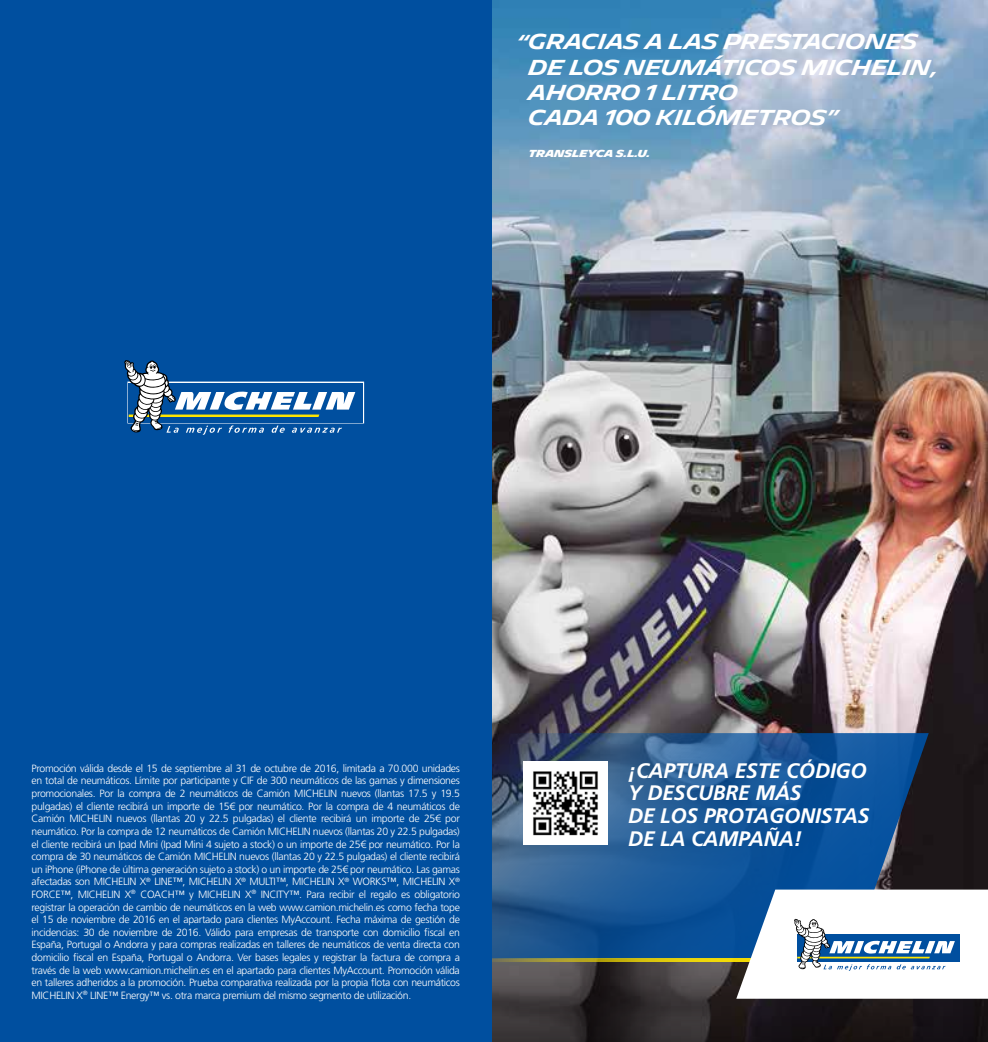
<style>
.page{position:relative;width:988px;height:1042px;background:#fff}
.page>*{position:absolute;margin:0;border:0;box-sizing:border-box;transform-origin:0 0}
.t1{font:600 21px/25.2px "Michelin";letter-spacing:-.025em;color:#fff}
.t2{font:italic 700 21px/22.8px "Frutiger LT Std";letter-spacing:-.01em;color:#fff}
.t3{font:300 10.5px/12.6px "Frutiger LT Std";letter-spacing:-.03em;color:#fff;text-align:justify}
.t4{font:700 9.8px "Michelin";letter-spacing:-.025em;color:#fff}
</style>
<div class="page">
<img style="left:491px;top:0;width:496px;height:546px">
<img style="left:491px;top:546px;width:496px;height:496px">
<svg style="left:491px;top:733px;width:441px;height:225px;background:#1e548d"></svg>
<svg style="left:491px;top:958px;width:244px;height:4px"></svg>
<div style="left:0;top:0;width:491px;height:1042px;background:#004f9f"></div>
<svg style="left:124px;top:360px;width:240px;height:75px"></svg>
<img style="left:523px;top:761px;width:84px;height:83px">
<svg style="left:735px;top:889px;width:252px;height:109px"></svg>
<h1 class="t1" style="left:528px;top:30px;width:412px;text-indent:-13px">“GRACIAS A LAS PRESTACIONES<br>DE LOS NEUMÁTICOS MICHELIN,<br>AHORRO 1 LITRO<br>CADA 100 KILÓMETROS”</h1>
<p class="t4" style="left:528px;top:148px;width:123px">TRANSLEYCA S.L.U.</p>
<p class="t3" style="left:32px;top:762px;width:430px">Promoción válida desde el 15 de septiembre al 31 de octubre de 2016, limitada a 70.000 unidades en total de neumáticos. Límite por participante y CIF de 300 neumáticos de las gamas y dimensiones promocionales. Por la compra de 2 neumáticos de Camión MICHELIN nuevos (llantas 17.5 y 19.5 pulgadas) el cliente recibirá un importe de 15€ por neumático. Por la compra de 4 neumáticos de Camión MICHELIN nuevos (llantas 20 y 22.5 pulgadas) el cliente recibirá un importe de 25€ por neumático. Por la compra de 12 neumáticos de Camión MICHELIN nuevos (llantas 20 y 22.5 pulgadas) el cliente recibirá un Ipad Mini (Ipad Mini 4 sujeto a stock) o un importe de 25€ por neumático. Por la compra de 30 neumáticos de Camión MICHELIN nuevos (llantas 20 y 22.5 pulgadas) el cliente recibirá un iPhone (iPhone de última generación sujeto a stock) o un importe de 25€ por neumático. Las gamas afectadas son MICHELIN X<sup>®</sup> LINE™, MICHELIN X<sup>®</sup> MULTI™, MICHELIN X<sup>®</sup> WORKS™, MICHELIN X<sup>® </sup>FORCE™, MICHELIN X<sup>®</sup> COACH™ y MICHELIN X<sup>®</sup> INCITY™. Para recibir el regalo es obligatorio registrar la operación de cambio de neumáticos en la web www.camion.michelin.es como fecha tope el 15 de noviembre de 2016 en el apartado para clientes MyAccount. Fecha máxima de gestión de incidencias: 30 de noviembre de 2016. Válido para empresas de transporte con domicilio fiscal en España, Portugal o Andorra y para compras realizadas en talleres de neumáticos de venta directa con domicilio fiscal en España, Portugal o Andorra. Ver bases legales y registrar la factura de compra a través de la web www.camion.michelin.es en el apartado para clientes MyAccount. Promoción válida en talleres adheridos a la promoción. Prueba comparativa realizada por la propia flota con neumáticos MICHELIN X<sup>®</sup> LINE™ Energy™ vs. otra marca premium del mismo segmento de utilización.</p>
<h1 class="t2" style="left:628px;top:759px;width:243px">¡CAPTURA ESTE CÓDIGO<br>Y DESCUBRE MÁS<br>DE LOS PROTAGONISTAS<br>DE LA CAMPAÑA!</h1>
</div>
